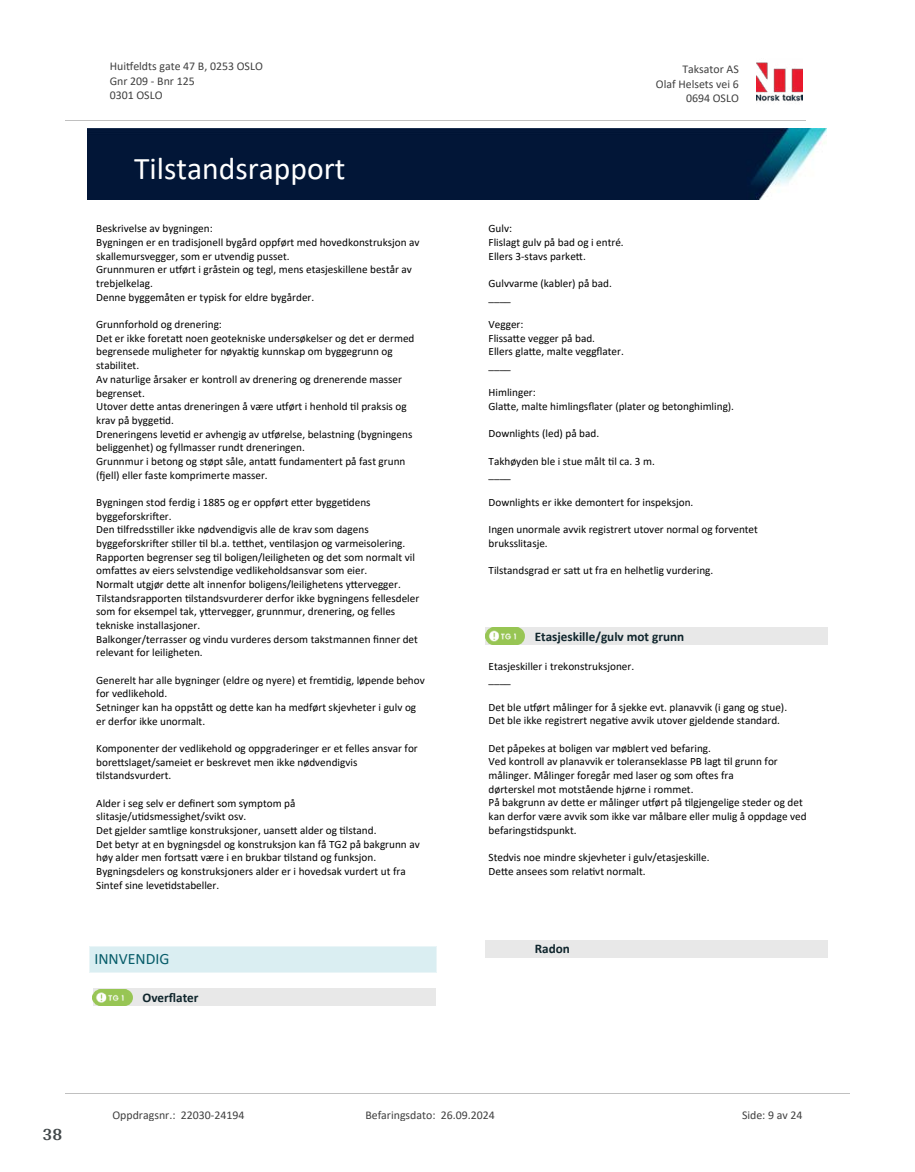
<style>
.page{position:relative;width:915px;height:1172px;background:#fff}
.page>*{position:absolute;margin:0;border:0;box-sizing:border-box;transform-origin:0 0}
.t1{font:31.65px "Calibri";color:#fff}
.t2{font:700 18px "Arya";color:#414749}
.t3{font:15.75px "Calibri";color:#065c69}
.t4{font:700 13.2px "Calibri";color:#0f252c}
.t5{font:11.85px/14.5px "Calibri";color:#404040}
.t6{font:11.25px/13.6px "Calibri";color:#000}
</style>
<div class="page">
<div style="left:89px;top:946px;width:347px;height:26px;background:#daeef2"></div>
<svg style="left:89px;top:947px;width:1px;height:25px"></svg>
<svg style="left:436px;top:947px;width:1px;height:25px"></svg>
<hr style="left:89px;top:946px;width:348px;height:1px;background:#eaf5f7">
<hr style="left:89px;top:972px;width:348px;height:1px;background:#eaf5f7">
<div style="left:93px;top:988px;width:342px;height:18px;background:#e8e8e8"></div>
<img style="left:93px;top:989px;width:39px;height:17px">
<div style="left:485px;top:627px;width:342px;height:18px;background:#e8e8e8"></div>
<svg style="left:490px;top:632px;width:35px;height:13px"></svg>
<img style="left:485px;top:627px;width:39px;height:17px">
<div style="left:485px;top:940px;width:342px;height:17px;background:#e8e8e8"></div>
<img style="left:756px;top:62px;width:46px;height:40px">
<hr style="left:65px;top:120px;width:740px;height:1px;background:#c0c0c0">
<img style="left:88px;top:129px;width:738px;height:71px">
<hr style="left:65px;top:1093px;width:784px;height:1px;background:#c0c0c0">
<p class="t5" style="left:110px;top:59px;width:154px">Hui琀昀eldts gate 47 B, 0253 OSLO<br>Gnr 209 - Bnr 125<br>0301 OSLO</p>
<p class="t5" style="left:682px;top:62px;width:58px">Taksator AS</p>
<p class="t5" style="left:655px;top:76px;width:84px">Olaf Helsets vei 6</p>
<p class="t5" style="left:685px;top:91px;width:54px">0694 OSLO</p>
<h1 class="t1" style="left:134px;top:147px;width:213px">Tilstandsrapport</h1>
<p class="t6" style="left:96px;top:222px;width:325px">Beskrivelse av bygningen:<br>Bygningen er en tradisjonell bygård oppført med hovedkonstruksjon av skallemursvegger, som er utvendig pusset.<br>Grunnmuren er u琀昀ørt i gråstein og tegl, mens etasjeskillene består av trebjelkelag.<br>Denne byggemåten er typisk for eldre bygårder.</p>
<p class="t6" style="left:96px;top:317px;width:319px">Grunnforhold og drenering:<br>Det er ikke foreta琀琀 noen geotekniske undersøkelser og det er dermed begrensede muligheter for nøyak琀椀g kunnskap om byggegrunn og stabilitet.<br>Av naturlige årsaker er kontroll av drenering og drenerende masser begrenset.<br>Utover de琀琀e antas dreneringen å være u琀昀ørt i henhold 琀椀l praksis og krav på bygge琀椀d.<br>Dreneringens leve琀椀d er avhengig av u琀昀ørelse, belastning (bygningens beliggenhet) og fyllmasser rundt dreneringen.<br>Grunnmur i betong og støpt såle, anta琀琀 fundamentert på fast grunn<br>(昀樀ell) eller faste komprimerte masser.</p>
<p class="t6" style="left:96px;top:495px;width:324px">Bygningen stod ferdig i 1885 og er oppført e琀琀er bygge琀椀dens byggeforskri昀琀er.<br>Den 琀椀lfredss琀椀ller ikke nødvendigvis alle de krav som dagens byggeforskri昀琀er s琀椀ller 琀椀l bl.a. te琀琀het, ven琀椀lasjon og varmeisolering.<br>Rapporten begrenser seg 琀椀l boligen/leiligheten og det som normalt vil omfa琀琀es av eiers selvstendige vedlikeholdsansvar som eier.<br>Normalt utgjør de琀琀e alt innenfor boligens/leilighetens y琀琀ervegger.<br>Tilstandsrapporten 琀椀lstandsvurderer derfor ikke bygningens fellesdeler som for eksempel tak, y琀琀ervegger, grunnmur, drenering, og felles tekniske installasjoner.<br>Balkonger/terrasser og vindu vurderes dersom takstmannen 昀椀nner det relevant for leiligheten.</p>
<p class="t6" style="left:96px;top:673px;width:330px">Generelt har alle bygninger (eldre og nyere) et frem琀椀dig, løpende behov for vedlikehold.<br>Setninger kan ha oppstå琀琀 og de琀琀e kan ha medført skjevheter i gulv og er derfor ikke unormalt.</p>
<p class="t6" style="left:96px;top:741px;width:323px">Komponenter der vedlikehold og oppgraderinger er et felles ansvar for bore琀琀slaget/sameiet er beskrevet men ikke nødvendigvis<br>琀椀lstandsvurdert.</p>
<p class="t6" style="left:96px;top:796px;width:325px">Alder i seg selv er de昀椀nert som symptom på<br>slitasje/u琀椀dsmessighet/svikt osv.<br>Det gjelder samtlige konstruksjoner, uanse琀琀 alder og 琀椀lstand.<br>Det betyr at en bygningsdel og konstruksjon kan få TG2 på bakgrunn av høy alder men fortsa琀琀 være i en brukbar 琀椀lstand og funksjon.<br>Bygningsdelers og konstruksjoners alder er i hovedsak vurdert ut fra Sintef sine leve琀椀dstabeller.</p>
<h3 class="t3" style="left:94px;top:948px;width:76px">INNVENDIG</h3>
<p class="t4" style="left:142px;top:988px;width:58px">Over昀氀ater</p>
<p class="t6" style="left:488px;top:222px;width:137px">Gulv:<br>Flislagt gulv på bad og i entré.<br>Ellers 3-stavs parke琀琀.</p>
<p class="t6" style="left:488px;top:276px;width:125px">Gulvvarme (kabler) på bad. ____</p>
<p class="t6" style="left:488px;top:317px;width:137px">Vegger:<br>Flissa琀琀e vegger på bad.<br>Ellers gla琀琀e, malte vegg昀氀ater. ____</p>
<p class="t6" style="left:488px;top:386px;width:247px">Himlinger:<br>Gla琀琀e, malte himlings昀氀ater (plater og betonghimling).</p>
<p class="t6" style="left:488px;top:427px;width:112px">Downlights (led) på bad.</p>
<p class="t6" style="left:488px;top:454px;width:168px">Takhøyden ble i stue målt 琀椀l ca. 3 m. ____</p>
<p class="t6" style="left:488px;top:495px;width:206px">Downlights er ikke demontert for inspeksjon.</p>
<p class="t6" style="left:488px;top:522px;width:271px">Ingen unormale avvik registrert utover normal og forventet bruksslitasje.</p>
<p class="t6" style="left:488px;top:563px;width:226px">Tilstandsgrad er sa琀琀 ut fra en helhetlig vurdering.</p>
<p class="t4" style="left:534px;top:627px;width:151px">Etasjeskille/gulv mot grunn</p>
<p class="t6" style="left:488px;top:659px;width:147px">Etasjeskiller i trekonstruksjoner. ____</p>
<p class="t6" style="left:488px;top:700px;width:300px">Det ble u琀昀ørt målinger for å sjekke evt. planavvik (i gang og stue).<br>Det ble ikke registrert nega琀椀ve avvik utover gjeldende standard.</p>
<p class="t6" style="left:488px;top:741px;width:319px">Det påpekes at boligen var møblert ved befaring.<br>Ved kontroll av planavvik er toleranseklasse PB lagt 琀椀l grunn for målinger. Målinger foregår med laser og som o昀琀es fra<br>dørterskel mot motstående hjørne i rommet.<br>På bakgrunn av de琀琀e er målinger u琀昀ørt på 琀椀lgjengelige steder og det kan derfor være avvik som ikke var målbare eller mulig å oppdage ved befarings琀椀dspunkt.</p>
<p class="t6" style="left:488px;top:850px;width:222px">Stedvis noe mindre skjevheter i gulv/etasjeskille.<br>De琀琀e ansees som rela琀椀vt normalt.</p>
<p class="t4" style="left:534px;top:939px;width:37px">Radon</p>
<h2 class="t2" style="left:43px;top:1123px;width:21px">38</h2>
<p class="t5" style="left:112px;top:1107px;width:133px">Oppdragsnr.: 22030-24194</p>
<p class="t5" style="left:365px;top:1107px;width:131px">Befaringsdato: 26.09.2024</p>
<p class="t5" style="left:741px;top:1107px;width:62px">Side: 9 av 24</p>
</div>
